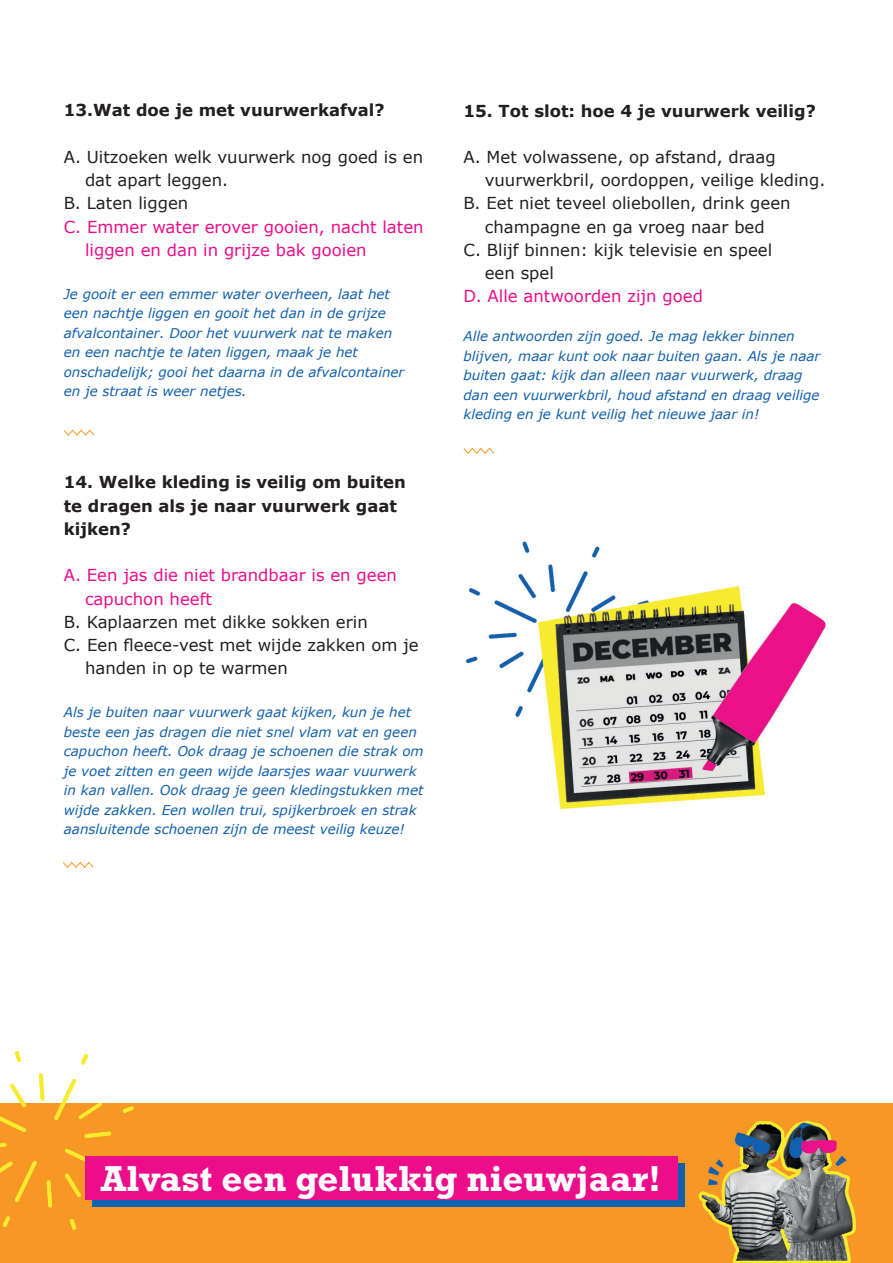
<style>
.page{position:relative;width:893px;height:1263px;background:#fff}
.page>*{position:absolute;margin:0;border:0;box-sizing:border-box;transform-origin:0 0}
.t1{font:700 36.6px "Rockwell Std";color:#fff}
.t2{font:16.5px "Verdana";color:#231f20}
.t3{font:16.5px/23.2px "Verdana";color:#ed0c8a}
.t4{font:700 16.5px/23.2px "Verdana";color:#231f20}
.t5{font:italic 13.5px/19.5px "Verdana";color:#1160ae}
</style>
<div class="page">
<div style="left:0;top:1103px;width:893px;height:160px;background:#f79725"></div>
<svg style="left:0;top:1143px;width:7px;height:5px"></svg>
<svg style="left:84px;top:1131px;width:27px;height:7px"></svg>
<svg style="left:47px;top:1180px;width:5px;height:27px"></svg>
<svg style="left:39px;top:1073px;width:5px;height:27px"></svg>
<svg style="left:54px;top:1079px;width:48px;height:41px"></svg>
<svg style="left:0;top:1160px;width:37px;height:42px"></svg>
<svg style="left:65px;top:1148px;width:40px;height:49px"></svg>
<svg style="left:0;top:1083px;width:26px;height:49px"></svg>
<svg style="left:81px;top:1054px;width:7px;height:11px"></svg>
<svg style="left:3px;top:1216px;width:7px;height:11px"></svg>
<svg style="left:123px;top:1106px;width:11px;height:7px"></svg>
<svg style="left:15px;top:1051px;width:6px;height:11px"></svg>
<svg style="left:70px;top:1219px;width:6px;height:11px"></svg>
<div style="left:93px;top:1163px;width:592px;height:43px;background:#1160ae"></div>
<div style="left:85px;top:1157px;width:592px;height:43px;background:#ed0c8a"></div>
<svg style="left:63px;top:429px;width:32px;height:7px"></svg>
<svg style="left:463px;top:447px;width:31px;height:7px"></svg>
<svg style="left:63px;top:861px;width:31px;height:7px"></svg>
<img style="left:466px;top:541px;width:360px;height:269px">
<img style="left:698px;top:1120px;width:158px;height:143px">
<p class="t4" style="left:64px;top:99px;width:322px">13.Wat doe je met vuurwerkafval?</p>
<p class="t2" style="left:64px;top:146px;width:361px">A. Uitzoeken welk vuurwerk nog goed is en</p>
<p class="t2" style="left:85px;top:169px;width:145px">dat apart leggen.</p>
<p class="t2" style="left:64px;top:193px;width:126px">B. Laten liggen</p>
<p class="t3" style="left:85px;top:215px;width:340px;text-indent:-21px">C. Emmer water erover gooien, nacht laten liggen en dan in grijze bak gooien</p>
<p class="t5" style="left:64px;top:284px;width:342px">Je gooit er een emmer water overheen, laat het een nachtje liggen en gooit het dan in de grijze afvalcontainer. Door het vuurwerk nat te maken en een nachtje te laten liggen, maak je het onschadelijk; gooi het daarna in de afvalcontainer en je straat is weer netjes.</p>
<p class="t4" style="left:64px;top:471px;width:344px">14. Welke kleding is veilig om buiten te dragen als je naar vuurwerk gaat kijken?</p>
<p class="t3" style="left:85px;top:564px;width:313px;text-indent:-21px">A. Een jas die niet brandbaar is en geen capuchon heeft</p>
<p class="t2" style="left:64px;top:611px;width:306px">B. Kaplaarzen met dikke sokken erin</p>
<p class="t2" style="left:64px;top:634px;width:356px">C. Een fleece-vest met wijde zakken om je</p>
<p class="t2" style="left:85px;top:658px;width:204px">handen in op te warmen</p>
<p class="t5" style="left:64px;top:703px;width:361px">Als je buiten naar vuurwerk gaat kijken, kun je het beste een jas dragen die niet snel vlam vat en geen capuchon heeft. Ook draag je schoenen die strak om je voet zitten en geen wijde laarsjes waar vuurwerk in kan vallen. Ook draag je geen kledingstukken met wijde zakken. Een wollen trui, spijkerbroek en strak aansluitende schoenen zijn de meest veilig keuze!</p>
<p class="t4" style="left:463px;top:99px;width:354px">15. Tot slot: hoe 4 je vuurwerk veilig?</p>
<p class="t2" style="left:463px;top:146px;width:314px">A. Met volwassene, op afstand, draag</p>
<p class="t2" style="left:485px;top:169px;width:342px">vuurwerkbril, oordoppen, veilige kleding.</p>
<p class="t2" style="left:463px;top:193px;width:329px">B. Eet niet teveel oliebollen, drink geen</p>
<p class="t2" style="left:485px;top:216px;width:281px">champagne en ga vroeg naar bed</p>
<p class="t2" style="left:463px;top:239px;width:310px">C. Blijf binnen: kijk televisie en speel</p>
<p class="t2" style="left:485px;top:262px;width:71px">een spel</p>
<p class="t3" style="left:463px;top:285px;width:241px">D. Alle antwoorden zijn goed</p>
<p class="t5" style="left:463px;top:327px;width:358px">Alle antwoorden zijn goed. Je mag lekker binnen blijven, maar kunt ook naar buiten gaan. Als je naar buiten gaat: kijk dan alleen naar vuurwerk, draag dan een vuurwerkbril, houd afstand en draag veilige kleding en je kunt veilig het nieuwe jaar in!</p>
<h1 class="t1" style="left:101px;top:1157px;width:562px">Alvast een gelukkig nieuwjaar!</h1>
</div>
